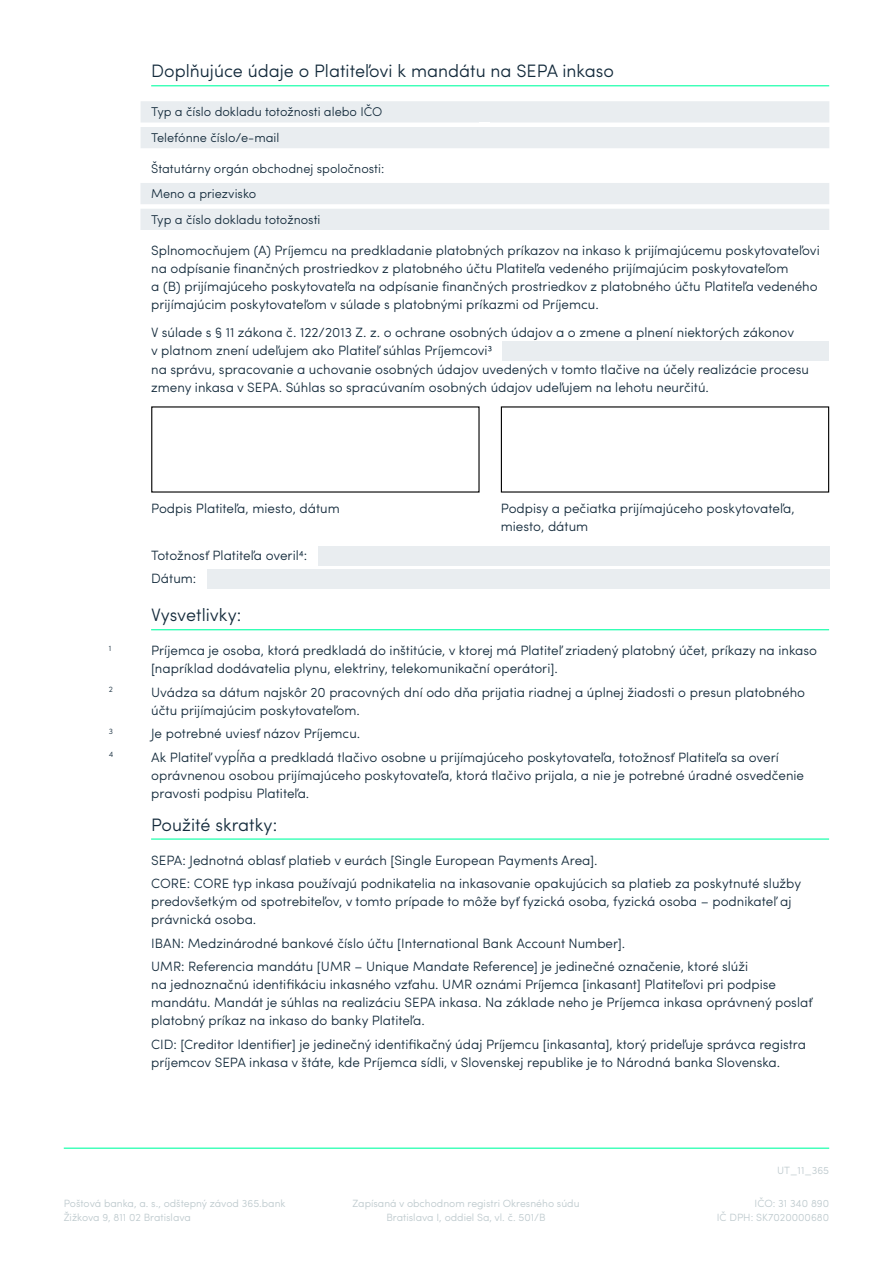
<style>
.page{position:relative;width:893px;height:1263px;background:#fff}
.page>*{position:absolute;margin:0;border:0;box-sizing:border-box;transform-origin:0 0}
.t1{font:300 18px "Sofia Pro";color:#132a3b}
.t2{font:300 13.5px/18px "Sofia Pro";color:#132a3b}
.t3{font:300 12.75px/25.2px "Sofia Pro";color:#132a3b}
.t4{font:300 10.5px/13.5px "Sofia Pro";color:#bdc9cd}
.t5{font:300 7.8px "Sofia Pro";color:#132a3b}
</style>
<div class="page">
<hr style="left:64px;top:1147px;width:765px;height:2px;background:#06ffa4">
<div style="left:503px;top:342px;width:326px;height:19px;background:#e9edf0"></div>
<hr style="left:151px;top:85px;width:678px;height:1px;background:#06ffa4">
<svg style="left:141px;top:101px;width:688px;height:47px;background:#ebeef1"></svg>
<div style="left:480px;top:122px;width:10px;height:5px;background:#fff"></div>
<div style="left:318px;top:546px;width:511px;height:19px;background:#e9edf0"></div>
<div style="left:207px;top:569px;width:622px;height:20px;background:#e9edf0"></div>
<hr style="left:151px;top:838px;width:678px;height:2px;background:#06ffa4">
<svg style="left:140px;top:183px;width:689px;height:47px;background:#ebeef1"></svg>
<hr style="left:151px;top:629px;width:678px;height:1px;background:#06ffa4">
<h1 class="t1" style="left:151px;top:58px;width:464px">Doplňujúce údaje o Platiteľovi k mandátu na SEPA inkaso</h1>
<p class="t3" style="left:151px;top:98px;width:233px;line-height:25.8px">Typ a číslo dokladu totožnosti alebo IČO<br>Telefónne číslo/e-mail</p>
<p class="t3" style="left:151px;top:155px;width:235px">Štatutárny orgán obchodnej spoločnosti:<br>Meno a priezvisko<br>Typ a číslo dokladu totožnosti</p>
<p class="t2" style="left:151px;top:240px;width:670px">Splnomocňujem (A) Príjemcu na predkladanie platobných príkazov na inkaso k prijímajúcemu poskytovateľovi na odpísanie finančných prostriedkov z platobného účtu Platiteľa vedeného prijímajúcim poskytovateľom<br>a (B) prijímajúceho poskytovateľa na odpísanie finančných prostriedkov z platobného účtu Platiteľa vedeného prijímajúcim poskytovateľom v súlade s platobnými príkazmi od Príjemcu.</p>
<p class="t2" style="left:151px;top:323px;width:659px">V súlade s § 11 zákona č. 122/2013 Z. z. o ochrane osobných údajov a o zmene a plnení niektorých zákonov<br>v platnom znení udeľujem ako Platiteľ súhlas Príjemcovi3<br>na správu, spracovanie a uchovanie osobných údajov uvedených v tomto tlačive na účely realizácie procesu zmeny inkasa v SEPA. Súhlas so spracúvaním osobných údajov udeľujem na lehotu neurčitú.</p>
<p class="t2" style="left:151px;top:498px;width:190px">Podpis Platiteľa, miesto, dátum</p>
<p class="t2" style="left:151px;top:542px;width:157px;line-height:23.5px">Totožnosť Platiteľa overil4:<br>Dátum:</p>
<h1 class="t1" style="left:151px;top:602px;width:92px">Vysvetlivky:</h1>
<p class="t2" style="left:501px;top:498px;width:295px">Podpisy a pečiatka prijímajúceho poskytovateľa, miesto, dátum</p>
<p class="t5" style="left:109px;top:642px;width:4px">1</p>
<p class="t2" style="left:151px;top:641px;width:667px">Príjemca je osoba, ktorá predkladá do inštitúcie, v ktorej má Platiteľ zriadený platobný účet, príkazy na inkaso [napríklad dodávatelia plynu, elektriny, telekomunikační operátori].</p>
<p class="t5" style="left:109px;top:684px;width:6px">2</p>
<p class="t2" style="left:151px;top:682px;width:655px">Uvádza sa dátum najskôr 20 pracovných dní odo dňa prijatia riadnej a úplnej žiadosti o presun platobného účtu prijímajúcim poskytovateľom.</p>
<p class="t5" style="left:109px;top:725px;width:6px">3</p>
<p class="t2" style="left:151px;top:724px;width:211px">Je potrebné uviesť názov Príjemcu.</p>
<p class="t5" style="left:109px;top:749px;width:6px">4</p>
<p class="t2" style="left:151px;top:747px;width:654px">Ak Platiteľ vypĺňa a predkladá tlačivo osobne u prijímajúceho poskytovateľa, totožnosť Platiteľa sa overí oprávnenou osobou prijímajúceho poskytovateľa, ktorá tlačivo prijala, a nie je potrebné úradné osvedčenie pravosti podpisu Platiteľa.</p>
<h1 class="t1" style="left:151px;top:811px;width:128px">Použité skratky:</h1>
<p class="t2" style="left:151px;top:847px;width:651px;line-height:23.5px">SEPA: Jednotná oblasť platieb v eurách [Single European Payments Area].<br>CORE: CORE typ inkasa používajú podnikatelia na inkasovanie opakujúcich sa platieb za poskytnuté služby</p>
<p class="t2" style="left:151px;top:891px;width:642px">predovšetkým od spotrebiteľov, v tomto prípade to môže byť fyzická osoba, fyzická osoba – podnikateľ aj právnická osoba.</p>
<p class="t2" style="left:151px;top:930px;width:598px;line-height:23.5px">IBAN: Medzinárodné bankové číslo účtu [International Bank Account Number].<br>UMR: Referencia mandátu [UMR – Unique Mandate Reference] je jedinečné označenie, ktoré slúži</p>
<p class="t2" style="left:151px;top:975px;width:663px">na jednoznačnú identifikáciu inkasného vzťahu. UMR oznámi Príjemca [inkasant] Platiteľovi pri podpise mandátu. Mandát je súhlas na realizáciu SEPA inkasa. Na základe neho je Príjemca inkasa oprávnený poslať platobný príkaz na inkaso do banky Platiteľa.</p>
<p class="t2" style="left:151px;top:1034px;width:656px">CID: [Creditor Identifier] je jedinečný identifikačný údaj Príjemcu [inkasanta], ktorý prideľuje správca registra príjemcov SEPA inkasa v štáte, kde Príjemca sídli, v Slovenskej republike je to Národná banka Slovenska.</p>
<p class="t4" style="left:777px;top:1163px;width:54px">UT_11_365</p>
<p class="t4" style="left:64px;top:1196px;width:223px">Poštová banka, a. s., odštepný závod 365.bank<br>Žižkova 9, 811 02 Bratislava</p>
<p class="t4" style="left:353px;top:1196px;width:228px;text-align:center">Zapísaná v obchodnom registri Okresného súdu<br>Bratislava I, oddiel Sa, vl. č. 501/B</p>
<p class="t4" style="left:717px;top:1196px;width:114px;text-align:right">IČO: 31 340 890<br>IČ DPH: SK7020000680</p>
</div>
